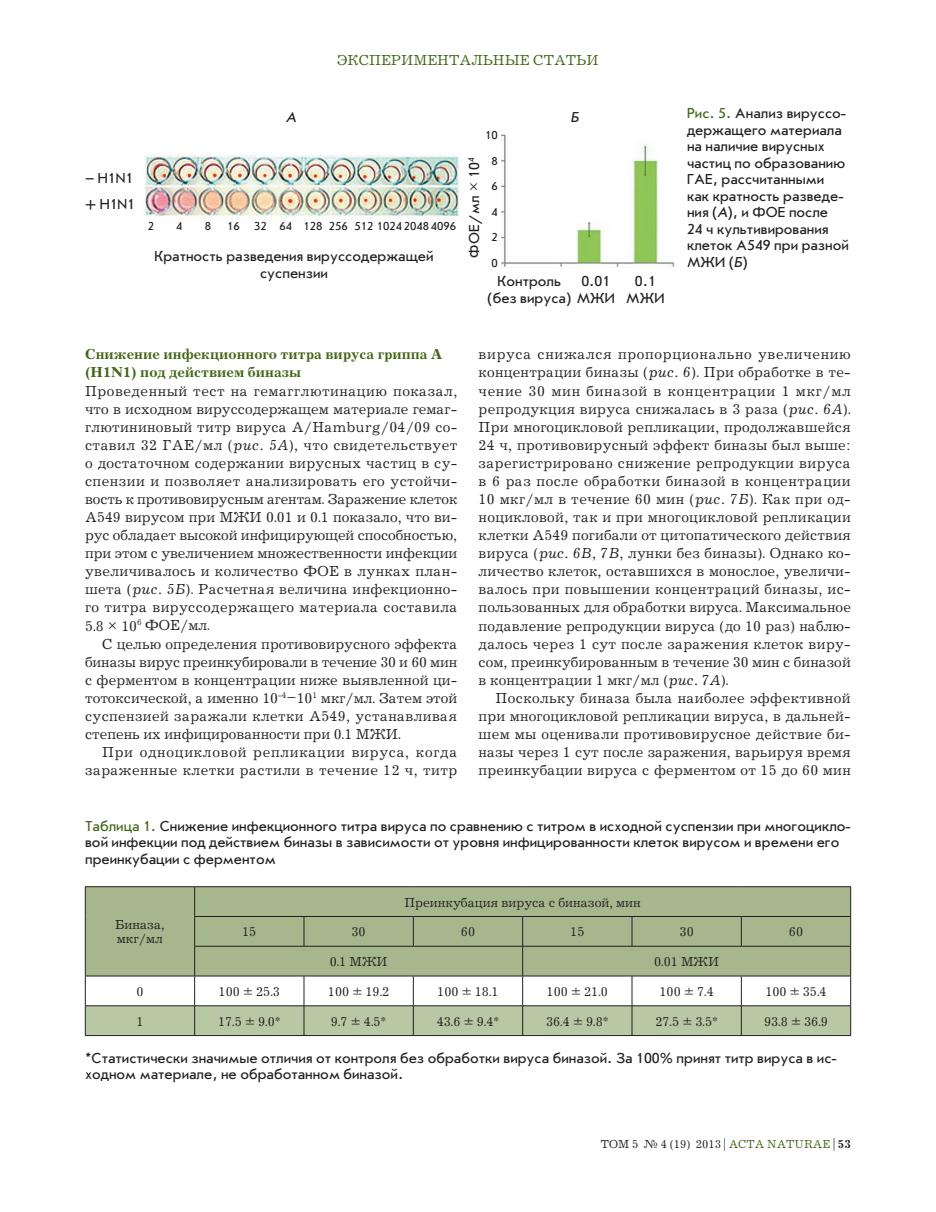
<style>
.page{position:relative;width:936px;height:1212px;background:#fff}
.page>*{position:absolute;margin:0;border:0;box-sizing:border-box;transform-origin:0 0}
.t1{font:15px/18px "Journal C";letter-spacing:.025em;color:#231f20;text-align:justify}
.t2{font:15px/16.5px "Journal Sans C";color:#231f20}
.t3{font:15px/18.1px "Journal C";letter-spacing:.05em;color:#231f20;text-align:right}
.t4{font:700 15px/18px "Journal C";color:#426616}
.t5{font:15px "Journal C";color:#426616}
.t6{font:italic 15px "Journal Sans C";color:#231f20}
.t7{font:13.5px/14.2px "Journal C";color:#231f20}
.t8{font:12px/25.5px "Journal Sans C";color:#231f20;text-align:center}
.t9{font:12px "Journal C";color:#231f20}
.s1{font-family:"Newton C Pro"}
.s2{color:#426616}
.s3{font-style:italic}
.s4{font-weight:700}
</style>
<div class="page">
<img style="left:144px;top:154px;width:318px;height:63px">
<img style="left:500px;top:134px;width:175px;height:134px">
<div style="left:86px;top:887px;width:764px;height:89px;background:#a6b78d"></div>
<hr style="left:194px;top:916px;width:110px;height:1px;background:#231f20">
<svg style="left:194px;top:887px;width:1px;height:59px"></svg>
<hr style="left:304px;top:916px;width:109px;height:1px;background:#231f20">
<svg style="left:304px;top:917px;width:1px;height:29px"></svg>
<hr style="left:413px;top:916px;width:109px;height:1px;background:#231f20">
<svg style="left:413px;top:917px;width:1px;height:29px"></svg>
<hr style="left:522px;top:916px;width:110px;height:1px;background:#231f20">
<svg style="left:522px;top:917px;width:1px;height:29px"></svg>
<hr style="left:632px;top:916px;width:109px;height:1px;background:#231f20">
<svg style="left:631px;top:917px;width:1px;height:29px"></svg>
<hr style="left:741px;top:916px;width:109px;height:1px;background:#231f20">
<svg style="left:741px;top:917px;width:1px;height:29px"></svg>
<hr style="left:194px;top:946px;width:110px;height:1px;background:#231f20">
<hr style="left:194px;top:946px;width:1px;height:30px;background:#231f20">
<hr style="left:304px;top:946px;width:109px;height:1px;background:#231f20">
<hr style="left:413px;top:946px;width:109px;height:1px;background:#231f20">
<hr style="left:522px;top:946px;width:110px;height:1px;background:#231f20">
<hr style="left:522px;top:946px;width:1px;height:30px;background:#231f20">
<hr style="left:632px;top:946px;width:109px;height:1px;background:#231f20">
<hr style="left:741px;top:946px;width:109px;height:1px;background:#231f20">
<svg style="left:85px;top:976px;width:766px;height:59px"></svg>
<hr style="left:85px;top:1035px;width:110px;height:1px;background:#231f20">
<hr style="left:195px;top:1035px;width:109px;height:1px;background:#231f20">
<hr style="left:304px;top:1035px;width:109px;height:1px;background:#231f20">
<hr style="left:413px;top:1035px;width:109px;height:1px;background:#231f20">
<hr style="left:522px;top:1035px;width:110px;height:1px;background:#231f20">
<hr style="left:632px;top:1035px;width:109px;height:1px;background:#231f20">
<hr style="left:741px;top:1035px;width:109px;height:1px;background:#231f20">
<hr style="left:85px;top:886px;width:110px;height:1px;background:#231f20">
<svg style="left:85px;top:887px;width:1px;height:29px"></svg>
<hr style="left:195px;top:886px;width:109px;height:1px;background:#231f20">
<hr style="left:304px;top:886px;width:109px;height:1px;background:#231f20">
<hr style="left:413px;top:886px;width:109px;height:1px;background:#231f20">
<hr style="left:522px;top:886px;width:110px;height:1px;background:#231f20">
<hr style="left:632px;top:886px;width:109px;height:1px;background:#231f20">
<hr style="left:741px;top:886px;width:109px;height:1px;background:#231f20">
<hr style="left:85px;top:916px;width:1px;height:30px;background:#231f20">
<svg style="left:850px;top:887px;width:1px;height:59px"></svg>
<hr style="left:85px;top:946px;width:1px;height:30px;background:#231f20">
<hr style="left:850px;top:946px;width:1px;height:30px;background:#231f20">
<hr style="left:85px;top:976px;width:110px;height:1px;background:#231f20">
<hr style="left:195px;top:976px;width:109px;height:1px;background:#231f20">
<hr style="left:304px;top:976px;width:109px;height:1px;background:#231f20">
<hr style="left:413px;top:976px;width:109px;height:1px;background:#231f20">
<hr style="left:522px;top:976px;width:110px;height:1px;background:#231f20">
<hr style="left:632px;top:976px;width:109px;height:1px;background:#231f20">
<hr style="left:741px;top:976px;width:109px;height:1px;background:#231f20">
<p class="t5" style="left:337px;top:52px;width:263px">ЭКСПЕРИМЕНТАЛЬНЫЕ СТАТЬИ</p>
<p class="t2" style="left:85px;top:165px;width:52px;line-height:26.7px">– H1N1 + H1N1</p>
<p class="t6" style="left:286px;top:109px;width:11px">А</p>
<p class="t6" style="left:570px;top:109px;width:10px">Б</p>
<p class="t8" style="left:148px;top:213px;width:8px">2</p>
<p class="t8" style="left:176px;top:213px;width:8px">4</p>
<p class="t8" style="left:205px;top:213px;width:8px">8</p>
<p class="t8" style="left:227px;top:213px;width:230px">16 32 64 128 256 512 1024 2048 4096</p>
<p class="t2" style="left:154px;top:249px;width:281px;text-align:center">Кратность разведения вируссодержащей суспензии</p>
<p class="t8" style="left:485px;top:123px;width:14px">10<br>8<br>6<br>4<br>2<br>0</p>
<p class="t2" style="left:466px;top:258px;width:102px;rotate:-90deg">ФОЕ/мл <span class="s1">×</span> 10<sup>4</sup></p>
<p class="t2" style="left:487px;top:273px;width:129px;text-indent:10px">Контроль<br>(без вируса) МЖИ</p>
<p class="t2" style="left:581px;top:273px;width:30px">0.01</p>
<p class="t2" style="left:626px;top:273px;width:40px;text-align:center">0.1<br>МЖИ</p>
<p class="t2" style="left:687px;top:105px;width:163px"><span class="s2">Рис. 5.</span> Анализ вируссо&shy;держащего материала на наличие вирусных частиц по образованию<br>ГАЕ, рассчитанными как кратность разведе&shy;ния (<span class="s3">А</span>), и ФОЕ после<br>24 ч культивирования клеток А549 при разной<br>МЖИ (<span class="s3">Б</span>)</p>
<p class="t4" style="left:85px;top:346px;width:359px">Снижение инфекционного титра вируса гриппа A (H1N1) под действием биназы</p>
<p class="t1" style="left:85px;top:382px;width:374px">ПРОВЕДЕННЫЙ ТЕСТ НА ГЕМАГГЛЮТИНАЦИЮ ПОКАЗАЛ, ЧТО В ИСХОДНОМ ВИРУССОДЕРЖАЩЕМ МАТЕРИАЛЕ ГЕМАГ-ГЛЮТИНИНОВЫЙ ТИТР ВИРУСА A/HAMBURG/04/09 СО-СТАВИЛ 32 ГАЕ/МЛ (<span class="s3">рис. 5А</span>), ЧТО СВИДЕТЕЛЬСТВУЕТ О ДОСТАТОЧНОМ СОДЕРЖАНИИ ВИРУСНЫХ ЧАСТИЦ В СУ-СПЕНЗИИ И ПОЗВОЛЯЕТ АНАЛИЗИРОВАТЬ ЕГО УСТОЙЧИ-ВОСТЬ К ПРОТИВОВИРУСНЫМ АГЕНТАМ. ЗАРАЖЕНИЕ КЛЕТОК А549 ВИРУСОМ ПРИ МЖИ 0.01 И 0.1 ПОКАЗАЛО, ЧТО ВИ-РУС ОБЛАДАЕТ ВЫСОКОЙ ИНФИЦИРУЮЩЕЙ СПОСОБНОСТЬЮ, ПРИ ЭТОМ С УВЕЛИЧЕНИЕМ МНОЖЕСТВЕННОСТИ ИНФЕКЦИИ УВЕЛИЧИВАЛОСЬ И КОЛИЧЕСТВО ФОЕ В ЛУНКАХ ПЛАН-ШЕТА (<span class="s3">рис. 5Б</span>). РАСЧЕТНАЯ ВЕЛИЧИНА ИНФЕКЦИОННО-ГО ТИТРА ВИРУССОДЕРЖАЩЕГО МАТЕРИАЛА СОСТАВИЛА 5.8 <span class="s1">×</span> 10<sup>6</sup> ФОЕ/МЛ.</p>
<p class="t1" style="left:85px;top:635px;width:374px;text-indent:17px">С ЦЕЛЬЮ ОПРЕДЕЛЕНИЯ ПРОТИВОВИРУСНОГО ЭФФЕКТА БИНАЗЫ ВИРУС ПРЕИНКУБИРОВАЛИ В ТЕЧЕНИЕ 30 И 60 МИН С ФЕРМЕНТОМ В КОНЦЕНТРАЦИИ НИЖЕ ВЫЯВЛЕННОЙ ЦИ-ТОТОКСИЧЕСКОЙ, А ИМЕННО 10<sup>-4</sup>–10<sup>1</sup> МКГ/МЛ. ЗАТЕМ ЭТОЙ СУСПЕНЗИЕЙ ЗАРАЖАЛИ КЛЕТКИ А549, УСТАНАВЛИВАЯ СТЕПЕНЬ ИХ ИНФИЦИРОВАННОСТИ ПРИ 0.1 МЖИ.</p>
<p class="t3" style="left:85px;top:743px;width:374px">ПРИ ОДНОЦИКЛОВОЙ РЕПЛИКАЦИИ ВИРУСА, КОГДА<br>ЗАРАЖЕННЫЕ КЛЕТКИ РАСТИЛИ В ТЕЧЕНИЕ 12 Ч, ТИТР</p>
<p class="t1" style="left:478px;top:346px;width:374px">ВИРУСА СНИЖАЛСЯ ПРОПОРЦИОНАЛЬНО УВЕЛИЧЕНИЮ КОНЦЕНТРАЦИИ БИНАЗЫ (<span class="s3">рис. 6</span>). ПРИ ОБРАБОТКЕ В ТЕ-ЧЕНИЕ 30 МИН БИНАЗОЙ В КОНЦЕНТРАЦИИ 1 МКГ/МЛ РЕПРОДУКЦИЯ ВИРУСА СНИЖАЛАСЬ В 3 РАЗА (<span class="s3">рис. 6А</span>).<br>ПРИ МНОГОЦИКЛОВОЙ РЕПЛИКАЦИИ, ПРОДОЛЖАВШЕЙСЯ 24 Ч, ПРОТИВОВИРУСНЫЙ ЭФФЕКТ БИНАЗЫ БЫЛ ВЫШЕ:<br>ЗАРЕГИСТРИРОВАНО СНИЖЕНИЕ РЕПРОДУКЦИИ ВИРУСА В 6 РАЗ ПОСЛЕ ОБРАБОТКИ БИНАЗОЙ В КОНЦЕНТРАЦИИ 10 МКГ/МЛ В ТЕЧЕНИЕ 60 МИН (<span class="s3">рис. 7Б</span>). КАК ПРИ ОД-НОЦИКЛОВОЙ, ТАК И ПРИ МНОГОЦИКЛОВОЙ РЕПЛИКАЦИИ КЛЕТКИ А549 ПОГИБАЛИ ОТ ЦИТОПАТИЧЕСКОГО ДЕЙСТВИЯ ВИРУСА (<span class="s3">рис. 6В</span>, <span class="s3">7В</span>, ЛУНКИ БЕЗ БИНАЗЫ). ОДНАКО КО-ЛИЧЕСТВО КЛЕТОК, ОСТАВШИХСЯ В МОНОСЛОЕ, УВЕЛИЧИ-ВАЛОСЬ ПРИ ПОВЫШЕНИИ КОНЦЕНТРАЦИЙ БИНАЗЫ, ИС-ПОЛЬЗОВАННЫХ ДЛЯ ОБРАБОТКИ ВИРУСА. МАКСИМАЛЬНОЕ ПОДАВЛЕНИЕ РЕПРОДУКЦИИ ВИРУСА (ДО 10 РАЗ) НАБЛЮ-ДАЛОСЬ ЧЕРЕЗ 1 СУТ ПОСЛЕ ЗАРАЖЕНИЯ КЛЕТОК ВИРУ-СОМ, ПРЕИНКУБИРОВАННЫМ В ТЕЧЕНИЕ 30 МИН С БИНАЗОЙ В КОНЦЕНТРАЦИИ 1 МКГ/МЛ (<span class="s3">рис. 7А</span>).</p>
<p class="t1" style="left:478px;top:689px;width:374px;text-indent:17px">ПОСКОЛЬКУ БИНАЗА БЫЛА НАИБОЛЕЕ ЭФФЕКТИВНОЙ ПРИ МНОГОЦИКЛОВОЙ РЕПЛИКАЦИИ ВИРУСА, В ДАЛЬНЕЙ-ШЕМ МЫ ОЦЕНИВАЛИ ПРОТИВОВИРУСНОЕ ДЕЙСТВИЕ БИ-НАЗЫ ЧЕРЕЗ 1 СУТ ПОСЛЕ ЗАРАЖЕНИЯ, ВАРЬИРУЯ ВРЕМЯ ПРЕИНКУБАЦИИ ВИРУСА С ФЕРМЕНТОМ ОТ 15 ДО 60 МИН</p>
<p class="t2" style="left:85px;top:818px;width:767px"><span class="s2">Таблица 1.</span> Снижение инфекционного титра вируса по сравнению с титром в исходной суспензии при многоцикло&shy;вой инфекции под действием биназы в зависимости от уровня инфицированности клеток вирусом и времени его преинкубации с ферментом</p>
<p class="t7" style="left:115px;top:918px;width:51px">БИНАЗА,<br>МКГ/МЛ</p>
<p class="t7" style="left:404px;top:895px;width:238px">ПРЕИНКУБАЦИЯ ВИРУСА С БИНАЗОЙ, МИН</p>
<p class="t7" style="left:242px;top:925px;width:16px">15</p>
<p class="t7" style="left:351px;top:925px;width:16px">30</p>
<p class="t7" style="left:461px;top:925px;width:16px">60</p>
<p class="t7" style="left:570px;top:925px;width:16px">15</p>
<p class="t7" style="left:679px;top:925px;width:16px">30</p>
<p class="t7" style="left:788px;top:925px;width:16px">60</p>
<p class="t7" style="left:329px;top:955px;width:59px">0.1 МЖИ</p>
<p class="t7" style="left:654px;top:955px;width:67px">0.01 МЖИ</p>
<p class="t7" style="left:136px;top:985px;width:9px">0</p>
<p class="t7" style="left:219px;top:985px;width:63px">100 ± 25.3</p>
<p class="t7" style="left:328px;top:985px;width:63px">100 ± 19.2</p>
<p class="t7" style="left:437px;top:985px;width:63px">100 ± 18.1</p>
<p class="t7" style="left:546px;top:985px;width:63px">100 ± 21.0</p>
<p class="t7" style="left:659px;top:985px;width:56px">100 ± 7.4</p>
<p class="t7" style="left:765px;top:985px;width:63px">100 ± 35.4</p>
<p class="t7" style="left:136px;top:1014px;width:9px">1</p>
<p class="t7" style="left:218px;top:1014px;width:64px">17.5 ± 9.0*</p>
<p class="t7" style="left:331px;top:1014px;width:57px">9.7 ± 4.5*</p>
<p class="t7" style="left:436px;top:1014px;width:64px">43.6 ± 9.4*</p>
<p class="t7" style="left:546px;top:1014px;width:64px">36.4 ± 9.8*</p>
<p class="t7" style="left:655px;top:1014px;width:64px">27.5 ± 3.5*</p>
<p class="t7" style="left:764px;top:1014px;width:65px">93.8 ± 36.9</p>
<p class="t2" style="left:85px;top:1050px;width:753px">*Cтатистически значимые отличия от контроля без обработки вируса биназой. За 100% принят титр вируса в ис&shy;ходном материале, не обработанном биназой.</p>
<p class="t9" style="left:600px;top:1137px;width:251px">ТОМ 5 № 4 (19) 2013 | <span class="s2">ACTA NATURAE</span> | <span class="s4">53</span></p>
</div>
